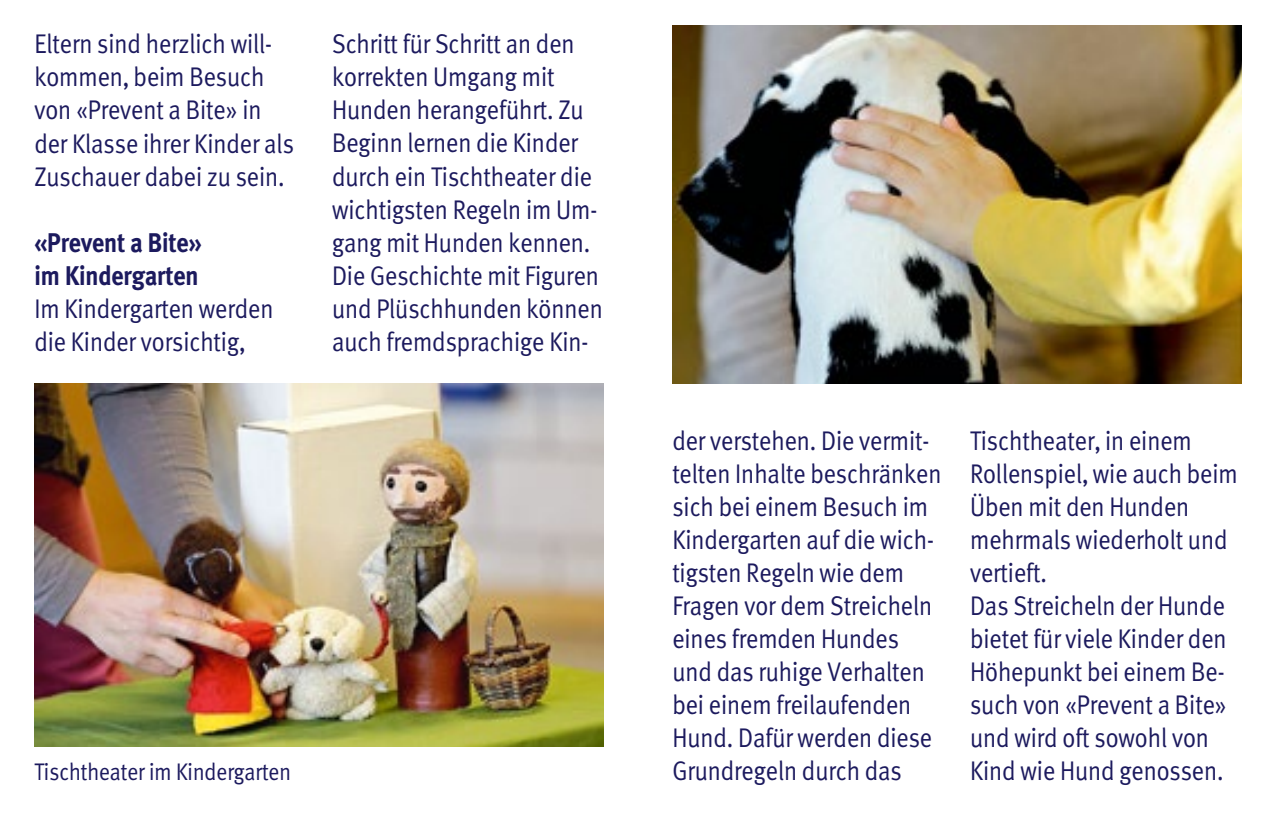
<style>
.page{position:relative;width:1276px;height:817px;background:#fff}
.page>*{position:absolute;margin:0;border:0;box-sizing:border-box;transform-origin:0 0}
.t1{font:27px/33px "Meta Corr";letter-spacing:-.03em;color:#1c1a5e;scale:.9 1}
.t2{font:700 27px/33px "Meta Corr";letter-spacing:-.03em;color:#1c1a5e;scale:.9 1}
.t3{font:24px "Meta Corr";letter-spacing:-.03em;color:#1c1a5e;scale:.9 1}
</style>
<div class="page">
<img style="left:34px;top:383px;width:570px;height:363px">
<img style="left:672px;top:26px;width:570px;height:357px">
<p class="t1" style="left:34px;top:27px;width:291px">Eltern sind herzlich will&shy;kommen, beim Besuch von «Prevent a Bite» in der Klasse ihrer Kinder als<br>Zuschauer dabei zu sein.</p>
<p class="t2" style="left:34px;top:225px;width:188px">«Prevent a Bite» im Kindergarten</p>
<p class="t1" style="left:34px;top:291px;width:268px">Im Kindergarten werden die Kinder vorsichtig,</p>
<p class="t1" style="left:332px;top:27px;width:303px">Schritt für Schritt an den korrekten Umgang mit<br>Hunden herangeführt. Zu<br>Beginn lernen die Kinder durch ein Tischtheater die wichtigsten Regeln im Um&shy;gang mit Hunden kennen.<br>Die Geschichte mit Figuren und Plüschhunden können auch fremdsprachige Kin-</p>
<p class="t1" style="left:672px;top:423px;width:301px">der verstehen. Die vermit&shy;telten Inhalte beschränken sich bei einem Besuch im<br>Kindergarten auf die wich&shy;tigsten Regeln wie dem<br>Fragen vor dem Streicheln eines fremden Hundes und das ruhige Verhalten bei einem freilaufenden<br>Hund. Dafür werden diese<br>Grundregeln durch das</p>
<p class="t1" style="left:969px;top:423px;width:300px">Tischtheater, in einem<br>Rollenspiel, wie auch beim<br>Üben mit den Hunden mehrmals wiederholt und vertieft.<br>Das Streicheln der Hunde bietet für viele Kinder den<br>Höhepunkt bei einem Be&shy;such von «Prevent a Bite» und wird oft sowohl von</p>
<p class="t3" style="left:34px;top:757px;width:287px">Tischtheater im Kindergarten</p>
<p class="t1" style="left:969px;top:753px;width:284px">Kind wie Hund genossen.</p>
</div>
